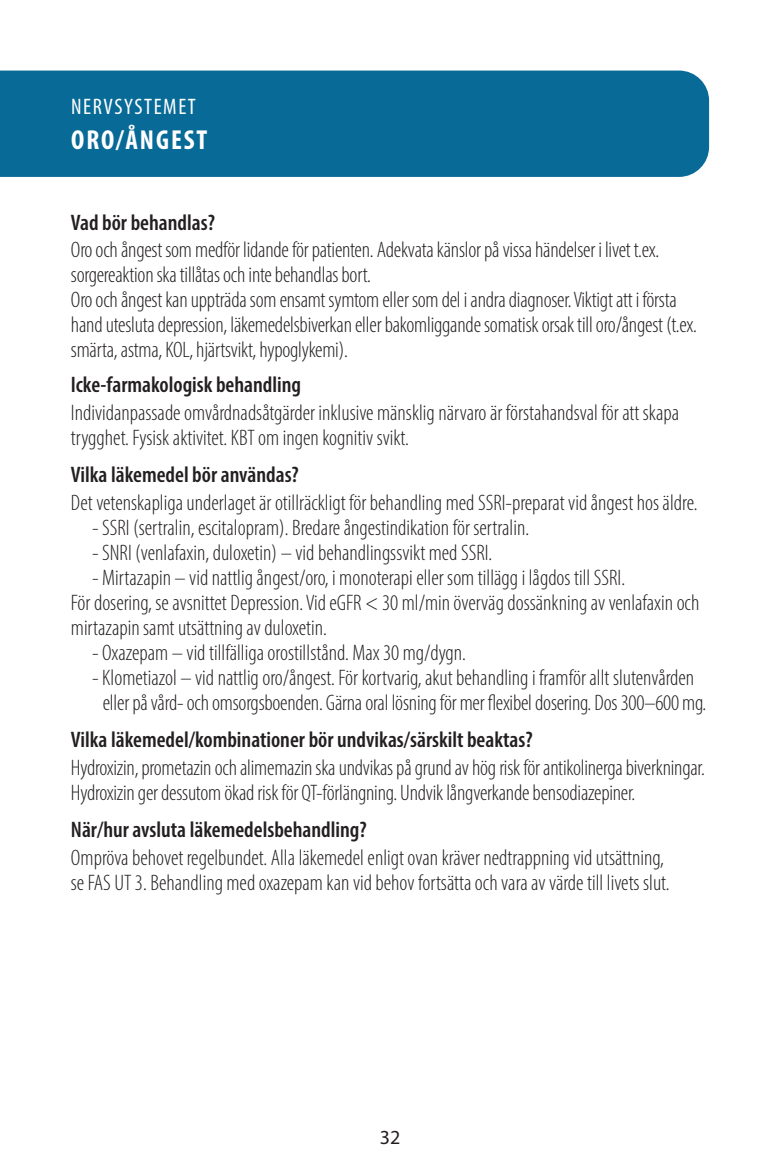
<style>
.page{position:relative;width:780px;height:1170px;background:#fff}
.page>*{position:absolute;margin:0;border:0;box-sizing:border-box;transform-origin:0 0}
.t1{font:700 condensed 27.5px "Myriad Pro";letter-spacing:.07em;color:#fff}
.t2{font:300 condensed 22.5px/25px "Myriad Pro";letter-spacing:-.005em;color:#231f20}
.t3{font:600 condensed 22.5px "Myriad Pro";color:#231f20}
.t4{font:condensed 22.5px "Myriad Pro";letter-spacing:.07em;color:#fff}
.t5{font:20px "Myriad Pro";color:#231f20}
</style>
<div class="page">
<div style="left:0;top:71px;width:709px;height:106px;background:#086a97"></div>
<p class="t4" style="left:71px;top:93px;width:126px">NERVSYSTEMET</p>
<p class="t1" style="left:71px;top:123px;width:138px">ORO/ÅNGEST</p>
<p class="t3" style="left:71px;top:208px;width:146px">Vad bör behandlas?</p>
<p class="t2" style="left:71px;top:237px;width:627px">Oro och ångest som medför lidande för patienten. Adekvata känslor på vissa händelser i livet t.ex. sorgereaktion ska tillåtas och inte behandlas bort.<br>Oro och ångest kan uppträda som ensamt symtom eller som del i andra diagnoser. Viktigt att i första hand utesluta depression, läkemedelsbiverkan eller bakomliggande somatisk orsak till oro/ångest (t.ex. smärta, astma, KOL, hjärtsvikt, hypoglykemi).</p>
<p class="t3" style="left:71px;top:371px;width:232px">Icke-farmakologisk behandling</p>
<p class="t2" style="left:71px;top:399px;width:609px">Individanpassade omvårdnadsåtgärder inklusive mänsklig närvaro är förstahandsval för att skapa trygghet. Fysisk aktivitet. KBT om ingen kognitiv svikt.</p>
<p class="t3" style="left:71px;top:461px;width:229px">Vilka läkemedel bör användas?</p>
<p class="t2" style="left:71px;top:489px;width:628px">Det vetenskapliga underlaget är otillräckligt för behandling med SSRI-preparat vid ångest hos äldre.</p>
<p class="t2" style="left:92px;top:514px;width:438px">- SSRI (sertralin, escitalopram). Bredare ångestindikation för sertralin.</p>
<p class="t2" style="left:92px;top:539px;width:401px">- SNRI (venlafaxin, duloxetin) – vid behandlingssvikt med SSRI.</p>
<p class="t2" style="left:71px;top:564px;width:630px;text-indent:21px">- Mirtazapin – vid nattlig ångest/oro, i monoterapi eller som tillägg i lågdos till SSRI.<br>För dosering, se avsnittet Depression. Vid eGFR &lt; 30 ml/min överväg dossänkning av venlafaxin och mirtazapin samt utsättning av duloxetin.</p>
<p class="t2" style="left:92px;top:639px;width:375px">- Oxazepam – vid tillfälliga orostillstånd. Max 30 mg/dygn.</p>
<p class="t2" style="left:92px;top:664px;width:615px;text-align:center">- Klometiazol – vid nattlig oro/ångest. För kortvarig, akut behandling i framför allt slutenvården eller på vård- och omsorgsboenden. Gärna oral lösning för mer flexibel dosering. Dos 300–600 mg.</p>
<p class="t3" style="left:71px;top:726px;width:463px">Vilka läkemedel/kombinationer bör undvikas/särskilt beaktas?</p>
<p class="t2" style="left:71px;top:754px;width:635px">Hydroxizin, prometazin och alimemazin ska undvikas på grund av hög risk för antikolinerga biverkningar.<br>Hydroxizin ger dessutom ökad risk för QT-förlängning. Undvik långverkande bensodiazepiner.</p>
<p class="t3" style="left:71px;top:816px;width:297px">När/hur avsluta läkemedelsbehandling?</p>
<p class="t2" style="left:71px;top:844px;width:600px">Ompröva behovet regelbundet. Alla läkemedel enligt ovan kräver nedtrappning vid utsättning, se FAS UT 3. Behandling med oxazepam kan vid behov fortsätta och vara av värde till livets slut.</p>
<p class="t5" style="left:380px;top:1125px;width:22px">32</p>
</div>
